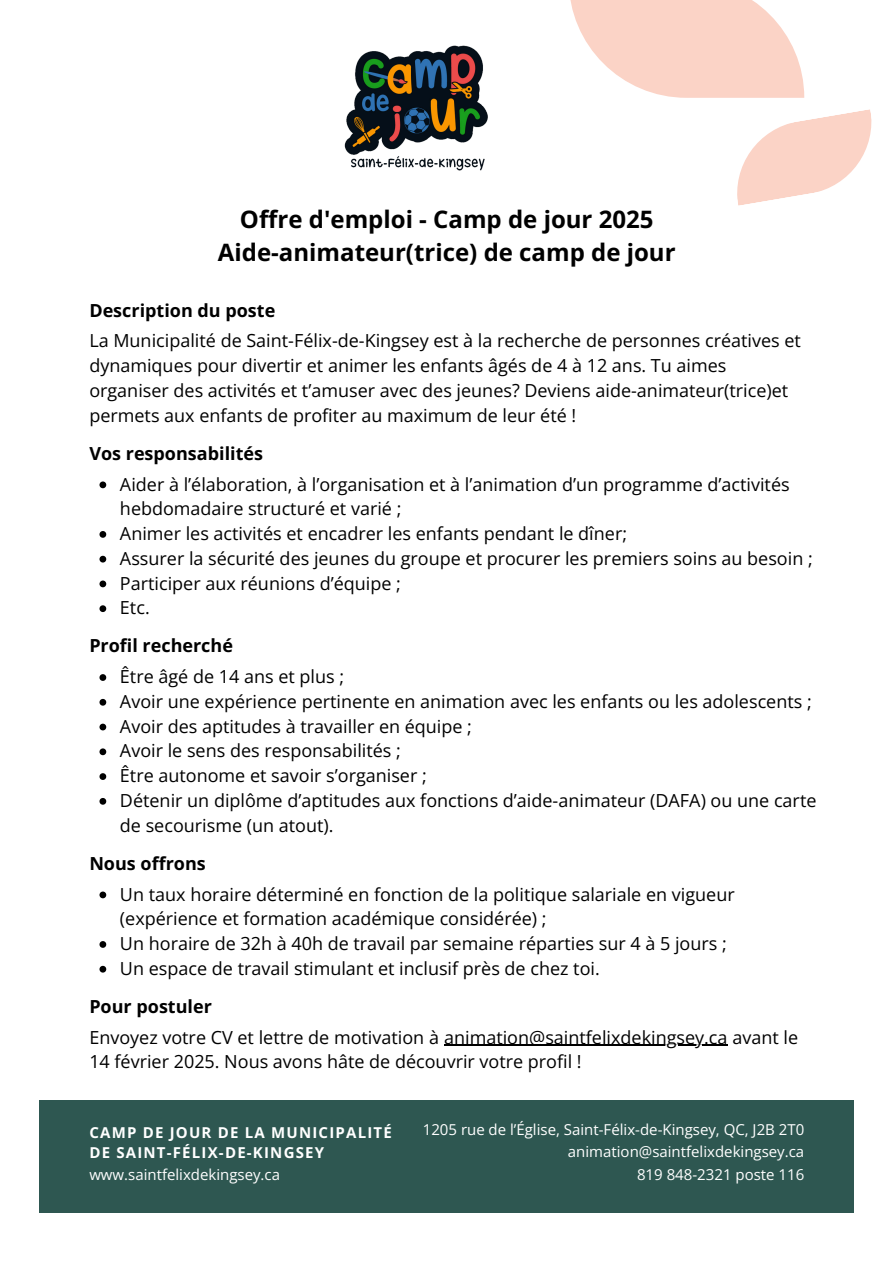
<style>
.page{position:relative;width:894px;height:1264px;background:#fff}
.page>*{position:absolute;margin:0;border:0;box-sizing:border-box;transform-origin:0 0}
.t1{font:700 24px/32.7px "Open Sans";color:#000;text-align:center}
.t2{font:18px/24.8px "Open Sans";color:#000}
.t3{font:700 18px "Open Sans";color:#000}
.t4{font:15px "Open Sans";color:#fff}
.t5{font:700 15px "Open Sans";letter-spacing:.08em;color:#fff}
</style>
<div class="page">
<svg style="left:570px;top:0;width:233px;height:98px"></svg>
<svg style="left:737px;top:109px;width:135px;height:97px"></svg>
<div style="left:39px;top:1100px;width:814px;height:112px;background:#2e5751"></div>
<img style="left:344px;top:45px;width:144px;height:126px">
<svg style="left:99px;top:481px;width:7px;height:7px"></svg>
<svg style="left:99px;top:531px;width:7px;height:7px"></svg>
<svg style="left:99px;top:556px;width:7px;height:6px"></svg>
<svg style="left:99px;top:580px;width:7px;height:7px"></svg>
<svg style="left:99px;top:605px;width:7px;height:7px"></svg>
<svg style="left:99px;top:674px;width:7px;height:7px"></svg>
<svg style="left:99px;top:699px;width:7px;height:6px"></svg>
<svg style="left:99px;top:723px;width:7px;height:7px"></svg>
<svg style="left:99px;top:748px;width:7px;height:7px"></svg>
<svg style="left:99px;top:773px;width:7px;height:7px"></svg>
<svg style="left:99px;top:798px;width:7px;height:6px"></svg>
<svg style="left:99px;top:891px;width:7px;height:7px"></svg>
<svg style="left:99px;top:941px;width:7px;height:6px"></svg>
<svg style="left:99px;top:965px;width:7px;height:7px"></svg>
<hr style="left:444px;top:1044px;width:283px;height:1px;background:#000">
<p class="t1" style="left:218px;top:202px;width:459px">Offre d'emploi - Camp de jour 2025<br>Aide-animateur(trice) de camp de jour</p>
<p class="t3" style="left:89px;top:297px;width:187px">Description du poste</p>
<h2 class="t2" style="left:89px;top:328px;width:713px">La Municipalité de Saint-Félix-de-Kingsey est à la recherche de personnes créatives et dynamiques pour divertir et animer les enfants âgés de 4 à 12 ans. Tu aimes organiser des activités et t’amuser avec des jeunes? Deviens aide-animateur(trice)et permets aux enfants de profiter au maximum de leur été !</h2>
<p class="t3" style="left:89px;top:440px;width:175px">Vos responsabilités</p>
<p class="t2" style="left:120px;top:471px;width:671px">Aider à l’élaboration, à l’organisation et à l’animation d’un programme d’activités hebdomadaire structuré et varié ;</p>
<p class="t2" style="left:120px;top:520px;width:508px">Animer les activités et encadrer les enfants pendant le dîner;</p>
<p class="t2" style="left:120px;top:545px;width:694px">Assurer la sécurité des jeunes du groupe et procurer les premiers soins au besoin ;</p>
<p class="t2" style="left:120px;top:570px;width:282px">Participer aux réunions d’équipe ;</p>
<p class="t2" style="left:120px;top:595px;width:31px">Etc.</p>
<h1 class="t3" style="left:89px;top:633px;width:145px">Profil recherché</h1>
<h2 class="t2" style="left:120px;top:663px;width:225px">Être âgé de 14 ans et plus ;</h2>
<p class="t2" style="left:120px;top:688px;width:693px">Avoir une expérience pertinente en animation avec les enfants ou les adolescents ;</p>
<p class="t2" style="left:120px;top:713px;width:353px">Avoir des aptitudes à travailler en équipe ;</p>
<p class="t2" style="left:120px;top:738px;width:282px">Avoir le sens des responsabilités ;</p>
<p class="t2" style="left:120px;top:762px;width:308px">Être autonome et savoir s’organiser ;</p>
<p class="t2" style="left:120px;top:787px;width:697px">Détenir un diplôme d’aptitudes aux fonctions d’aide-animateur (DAFA) ou une carte de secourisme (un atout).</p>
<h2 class="t3" style="left:89px;top:850px;width:118px">Nous offrons</h2>
<p class="t2" style="left:120px;top:881px;width:616px">Un taux horaire déterminé en fonction de la politique salariale en vigueur (expérience et formation académique considérée) ;</p>
<h2 class="t2" style="left:120px;top:930px;width:608px">Un horaire de 32h à 40h de travail par semaine réparties sur 4 à 5 jours ;</h2>
<p class="t2" style="left:120px;top:955px;width:481px">Un espace de travail stimulant et inclusif près de chez toi.</p>
<h3 class="t3" style="left:89px;top:993px;width:124px">Pour postuler</h3>
<p class="t2" style="left:89px;top:1024px;width:710px">Envoyez votre CV et lettre de motivation à animation@saintfelixdekingsey.ca avant le</p>
<p class="t2" style="left:89px;top:1049px;width:493px">14 février 2025. Nous avons hâte de découvrir votre profil !</p>
<p class="t5" style="left:89px;top:1122px;width:304px">CAMP DE JOUR DE LA MUNICIPALITÉ</p>
<h4 class="t4" style="left:422px;top:1118px;width:383px">1205 rue de l’Église, Saint-Félix-de-Kingsey, QC, J2B 2T0</h4>
<p class="t5" style="left:89px;top:1142px;width:236px">DE SAINT-FÉLIX-DE-KINGSEY</p>
<p class="t4" style="left:89px;top:1164px;width:192px">www.saintfelixdekingsey.ca</p>
<h3 class="t4" style="left:567px;top:1140px;width:238px">animation@saintfelixdekingsey.ca</h3>
<h2 class="t4" style="left:637px;top:1164px;width:169px">819 848-2321 poste 116</h2>
</div>
